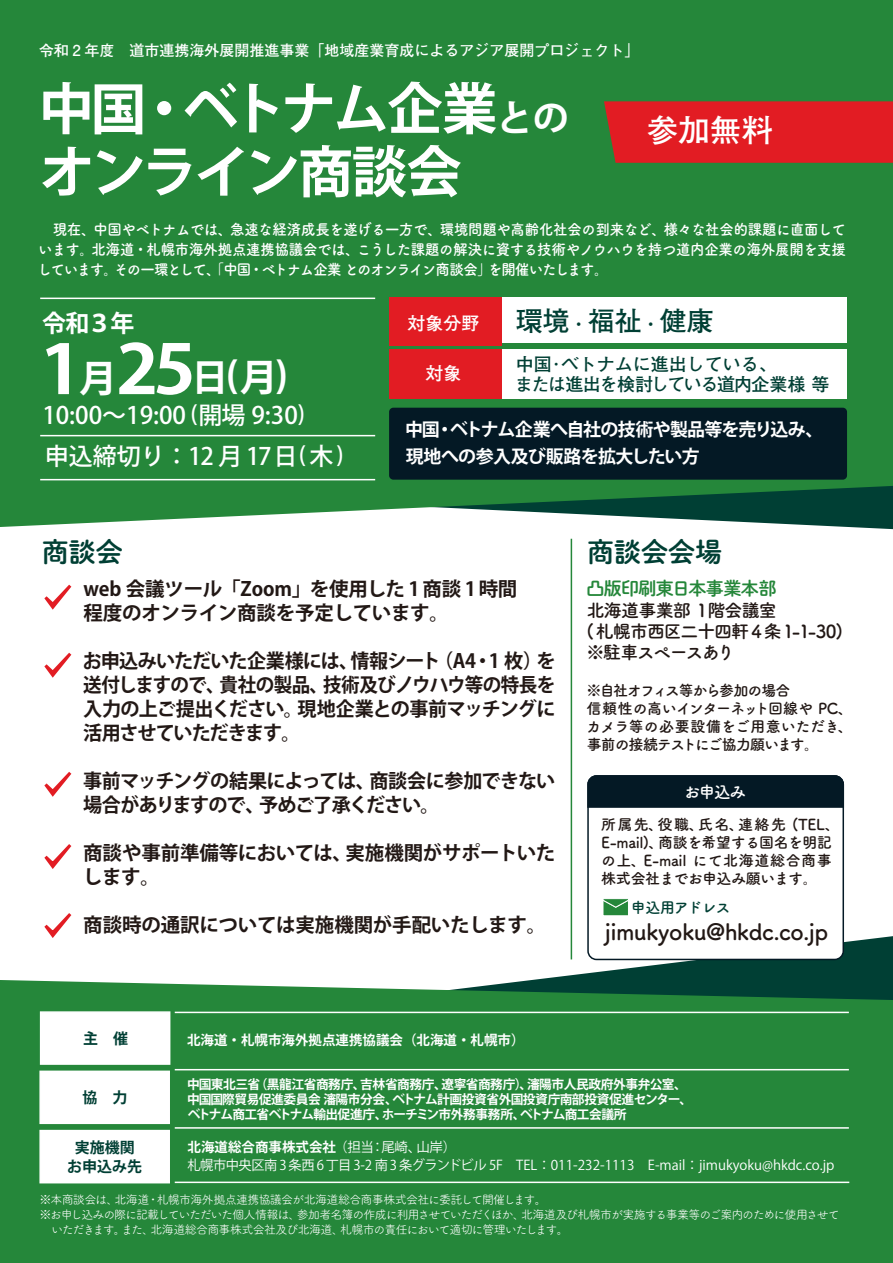
<style>
.page{position:relative;width:893px;height:1263px;background:#fff}
.page>*{position:absolute;margin:0;border:0;box-sizing:border-box;transform-origin:0 0}
.t1{font:700 55.5px/63px "Koz Go Pr 6 N";letter-spacing:-.06em;color:#fff}
.t2{font:700 37.5px "Koz Go Pr 6 N";color:#fff}
.t3{font:700 31.5px "Futo Go B101 Pr 6 N";color:#fff}
.t4{font:27px "DNP Shuei M Go Std B";color:#003f34}
.t5{font:700 27px "Futo Go B101 Pr 6 N";color:#003f34}
.t6{font:500 24px "Koz Go Pr 6 N";color:#fff}
.t7{font:700 24px "Koz Go Pr 6 N";color:#fff}
.t8{font:22.5px "Tsuku A Rd Gothic Std B";letter-spacing:-.025em;color:#221815}
.t9{font:700 19.5px/24px "Koz Go Pr 6 N";letter-spacing:-.02em;color:#221815}
.t10{font:700 19.5px/24px "Koz Go Pr 6 N";letter-spacing:-.05em;color:#221815}
.t11{font:700 18px/27px "Koz Go Pr 6 N";letter-spacing:-.04em;color:#fff}
.t12{font:18px/21px "Tsuku A Rd Gothic Std B";letter-spacing:-.055em;color:#221815}
.t13{font:700 18px/19.5px "Futo Go B101 Pr 6 N";color:#003f34}
.t14{font:18px "DNP Shuei M Go Std B";letter-spacing:-.035em;color:#25873a}
.t15{font:700 18px "Futo Go B101 Pr 6 N";color:#fff}
.t16{font:16.5px "Tsuku A Rd Gothic Std B";color:#fff}
.t17{font:15px/20.2px "Tsuku A Rd Gothic Std B";letter-spacing:-.075em;color:#fff;text-align:justify;scale:.96 1}
.t18{font:15px/18px "Tsuku A Rd Gothic Std B";letter-spacing:-.03em;color:#221815}
.t19{font:15px/18px "Tsuku A Rd Gothic Std B";letter-spacing:-.06em;color:#221815}
.t20{font:700 15px "Futo Go B101 Pr 6 N";color:#fff}
.t21{font:700 15px/19.5px "Koz Go Pr 6 N";color:#003f34;text-align:center}
.t22{font:15px "Tsuku A Rd Gothic Std B";letter-spacing:-.05em;color:#003f34}
.t23{font:13.5px/18px "Koz Go Pr 6 N";color:#fff}
.t24{font:700 13.5px "Koz Go Pr 6 N";color:#fff}
.t25{font:700 12.75px/15px "Koz Go Pr 6 N";letter-spacing:-.045em;color:#fff}
.t26{font:12px/15px "Tsuku A Rd Gothic Std R";letter-spacing:-.08em;color:#fff}
.s1{font-size:36px}
.s2{font-size:67.5px}
.s3{font-size:22.5px}
.s4{font-size:18px}
.s5{color:#221815}
.s6{font-weight:700}
</style>
<div class="page">
<svg style="left:532px;top:936px;width:361px;height:44px;fill:#003f34"></svg>
<div style="left:0;top:0;width:893px;height:527px;background:#25873a"></div>
<div style="left:0;top:980px;width:893px;height:283px;background:#25873a"></div>
<div style="left:389px;top:349px;width:458px;height:50px;background:#fff"></div>
<div style="left:389px;top:349px;width:112px;height:50px;background:#e21c23"></div>
<div style="left:604px;top:101px;width:289px;height:62px;background:#e21c23"></div>
<div style="left:39px;top:1130px;width:131px;height:53px;background:#fff"></div>
<hr style="left:40px;top:479px;width:335px;height:1px;background:#fff">
<hr style="left:40px;top:298px;width:335px;height:1px;background:#fff">
<hr style="left:175px;top:1181px;width:674px;height:2px;background:#fff">
<div style="left:39px;top:1070px;width:131px;height:54px;background:#fff;border:2px solid #fff"></div>
<hr style="left:175px;top:1127px;width:674px;height:2px;background:#fff">
<hr style="left:175px;top:1069px;width:674px;height:1px;background:#fff">
<div style="left:501px;top:298px;width:346px;height:45px;background:#fff"></div>
<div style="left:389px;top:298px;width:112px;height:48px;background:#e21c23"></div>
<hr style="left:40px;top:435px;width:335px;height:1px;background:#fff">
<div style="left:389px;top:408px;width:458px;height:72px;background:#041925;border-radius:4px"></div>
<hr style="left:571px;top:539px;width:1px;height:420px;background:#25873a">
<svg style="left:44px;top:585px;width:27px;height:25px"></svg>
<svg style="left:44px;top:653px;width:27px;height:25px"></svg>
<svg style="left:44px;top:772px;width:27px;height:25px"></svg>
<svg style="left:44px;top:844px;width:27px;height:25px"></svg>
<svg style="left:44px;top:913px;width:27px;height:25px"></svg>
<div style="left:588px;top:776px;width:255px;height:183px;background:#fff;border-radius:9px"></div>
<div style="left:587px;top:775px;width:257px;height:185px;border:2px solid #041925;border-radius:9px"></div>
<div style="left:587px;top:775px;width:258px;height:33px;background:#041925"></div>
<svg style="left:603px;top:899px;width:25px;height:17px"></svg>
<div style="left:40px;top:1011px;width:130px;height:54px;background:#fff;border:2px solid #fff"></div>
<hr style="left:175px;top:1012px;width:674px;height:1px;background:#fff">
<p class="t20" style="left:39px;top:38px;width:602px">令和 2 年度　道市連携海外展開推進事業「地域産業育成によるアジア展開プロジェクト」</p>
<h1 class="t1" style="left:39px;top:79px;width:532px">中国・ベトナム企業<span class="s1">との</span>オンライン商談会</h1>
<h3 class="t3" style="left:647px;top:105px;width:127px">参加無料</h3>
<p class="t17" style="left:37px;top:218px;width:844px;text-indent:15px">現在、中国やベトナムでは、急速な経済成長を遂げる一方で、環境問題や高齢化社会の到来など、様々な社会的課題に直面しています。北海道・札幌市海外拠点連携協議会では、こうした課題の解決に資する技術やノウハウを持つ道内企業の海外展開を支援しています。その一環として、「中国・ベトナム企業 とのオンライン商談会」を開催いたします。</p>
<p class="t7" style="left:42px;top:309px;width:94px">令和３年</p>
<h2 class="t2" style="left:40px;top:356px;width:249px"><span class="s2">1</span>月<span class="s2">25</span>日(月)</h2>
<p class="t6" style="left:42px;top:401px;width:264px">10:00～19:00 <span class="s3">(</span>開場 9:30<span class="s3">)</span></p>
<p class="t6" style="left:45px;top:443px;width:300px">申込締切り：12 月 17日<span class="s3">(</span>木<span class="s3">)</span></p>
<h3 class="t4" style="left:42px;top:532px;width:82px">商談会</h3>
<p class="t15" style="left:407px;top:308px;width:73px">対象分野</p>
<h3 class="t5" style="left:516px;top:299px;width:199px">環境<span class="s4">・</span>福祉<span class="s4">・</span>健康</h3>
<p class="t15" style="left:425px;top:358px;width:37px">対象</p>
<p class="t13" style="left:515px;top:354px;width:316px">中国･ベトナムに進出している、<br>または進出を検討している道内企業様 等</p>
<p class="t11" style="left:405px;top:417px;width:420px">中国・ベトナム企業へ自社の技術や製品等を売り込み、現地への参入及び販路を拡大したい方</p>
<h3 class="t4" style="left:587px;top:532px;width:136px">商談会会場</h3>
<p class="t9" style="left:83px;top:577px;width:436px">web 会議ツール「Zoom」を使用した 1 商談 1 時間程度のオンライン商談を予定しています。</p>
<p class="t9" style="left:83px;top:649px;width:474px;text-align:justify">お申込みいただいた企業様には、情報シート（A4・1 枚）を送付しますので、貴社の製品、技術及びノウハウ等の特長を入力の上ご提出ください。現地企業との事前マッチングに活用させていただきます。</p>
<p class="t10" style="left:83px;top:769px;width:474px">事前マッチングの結果によっては、商談会に参加できない場合がありますので、予めご了承ください。</p>
<p class="t9" style="left:83px;top:841px;width:474px">商談や事前準備等においては、実施機関がサポートいたします。</p>
<p class="t9" style="left:83px;top:913px;width:464px">商談時の通訳については実施機関が手配いたします。</p>
<p class="t14" style="left:587px;top:575px;width:191px">凸版印刷東日本事業本部</p>
<p class="t12" style="left:586px;top:599px;width:258px">北海道事業部 １階会議室<br>( 札幌市西区二十四軒 4 条1-1-30) ※駐車スペースあり</p>
<p class="t19" style="left:586px;top:680px;width:268px">※自社オフィス等から参加の場合<br>信頼性の高いインターネット回線や PC、カメラ等の必要設備をご用意いただき、事前の接続テストにご協力願います。</p>
<p class="t16" style="left:684px;top:779px;width:64px">お申込み</p>
<p class="t18" style="left:601px;top:815px;width:240px">所属先、役職、氏名、連絡先 (TEL、<br>E-mail)、商談を希望する国名を明記の上、E-mail にて北海道総合商事株式会社までお申込み願います。</p>
<p class="t22" style="left:601px;top:895px;width:131px"><span class="s5">　　</span>申込用アドレス</p>
<p class="t8" style="left:605px;top:914px;width:225px">jimukyoku@hkdc.co.jp</p>
<p class="t21" style="left:83px;top:1029px;width:46px">主　催</p>
<p class="t24" style="left:187px;top:1033px;width:339px">北海道・札幌市海外拠点連携協議会（北海道・札幌市）</p>
<p class="t21" style="left:83px;top:1088px;width:46px">協　力</p>
<p class="t25" style="left:187px;top:1077px;width:506px">中国東北三省（黒龍江省商務庁、吉林省商務庁、遼寧省商務庁）、瀋陽市人民政府外事弁公室、中国国際貿易促進委員会 瀋陽市分会、ベトナム計画投資省外国投資庁南部投資促進センター、ベトナム商工省ベトナム輸出促進庁、ホーチミン市外務事務所、ベトナム商工会議所</p>
<p class="t21" style="left:67px;top:1138px;width:77px">実施機関お申込み先</p>
<p class="t23" style="left:187px;top:1138px;width:649px"><span class="s6">北海道総合商事株式会社</span>（担当：尾崎、山岸）<br>札幌市中央区南 3 条西 6 丁目3-2 南 3 条グランドビル 5F　TEL：011-232-1113　E-mail：jimukyoku@hkdc.co.jp</p>
<p class="t26" style="left:39px;top:1192px;width:802px">※本商談会は、北海道・札幌市海外拠点連携協議会が北海道総合商事株式会社に委託して開催します。<br>※お申し込みの際に記載していただいた個人情報は、参加者名簿の作成に利用させていただくほか、北海道及び札幌市が実施する事業等のご案内のために使用させて　いただきます。また、北海道総合商事株式会社及び北海道、札幌市の責任において適切に管理いたします。</p>
</div>
